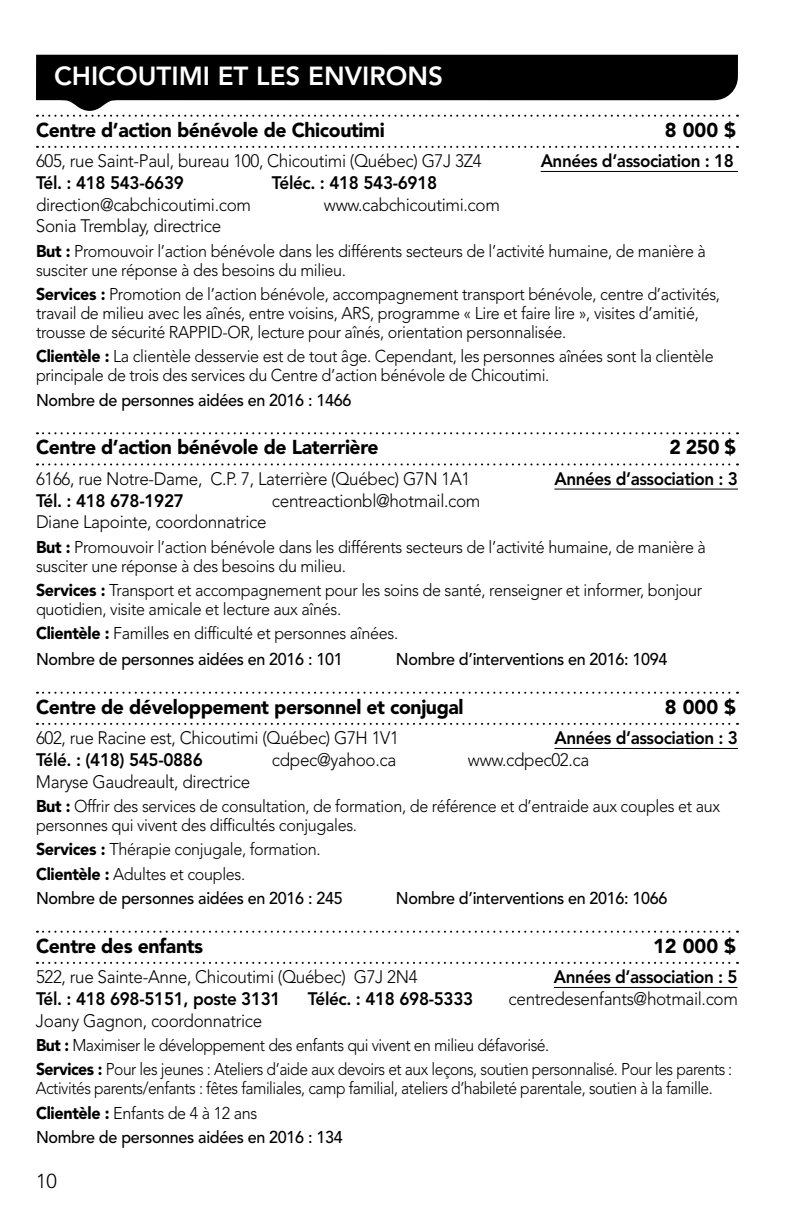
<style>
.page{position:relative;width:792px;height:1224px;background:#fff}
.page>*{position:absolute;margin:0;border:0;box-sizing:border-box;transform-origin:0 0}
.t1{font:800 26px "Avenir LT Std";color:#fff}
.t2{font:900 20px "Avenir LT Std";letter-spacing:-.02em;color:#000}
.t3{font:300 20px "Avenir LT Std";color:#000}
.t4{font:300 18px "Avenir LT Std";letter-spacing:-.02em;color:#000;scale:.95 1}
.t5{font:800 18px "Avenir LT Std";letter-spacing:-.025em;color:#000;scale:.95 1}
.t6{font:300 17px/19px "Avenir LT Std";letter-spacing:-.02em;color:#000;scale:.95 1}
.t7{font:300 17px/24.4px "Avenir LT Std";letter-spacing:-.02em;color:#000;scale:.93 1}
.t8{font:300 17px/24.4px "Avenir LT Std";letter-spacing:-.02em;color:#000;scale:.92 1}
.t9{font:500 17px "Avenir LT Std";letter-spacing:-.02em;color:#000;scale:.95 1}
.s1{font-weight:900}
.s2{font-weight:500}
</style>
<div class="page">
<svg style="left:36px;top:55px;width:702px;height:56px;fill:#000"></svg>
<svg style="left:37px;top:115px;width:701px;height:2px"></svg>
<svg style="left:37px;top:146px;width:701px;height:2px"></svg>
<hr style="left:541px;top:171px;width:197px;height:1px;background:#000">
<svg style="left:37px;top:432px;width:701px;height:2px"></svg>
<svg style="left:37px;top:463px;width:701px;height:2px"></svg>
<hr style="left:554px;top:489px;width:184px;height:1px;background:#000">
<svg style="left:37px;top:692px;width:701px;height:2px"></svg>
<svg style="left:37px;top:723px;width:701px;height:2px"></svg>
<hr style="left:554px;top:748px;width:184px;height:1px;background:#000">
<svg style="left:37px;top:931px;width:701px;height:2px"></svg>
<svg style="left:37px;top:962px;width:701px;height:2px"></svg>
<hr style="left:554px;top:987px;width:184px;height:1px;background:#000">
<h1 class="t1" style="left:54px;top:61px;width:391px">Chicoutimi et les environs</h1>
<p class="t2" style="left:36px;top:118px;width:350px">Centre d’action bénévole de Chicoutimi</p>
<p class="t2" style="left:665px;top:118px;width:73px">8 000 $</p>
<p class="t4" style="left:36px;top:151px;width:471px">605, rue Saint-Paul, bureau 100, Chicoutimi (Québec) G7J 3Z4</p>
<p class="t5" style="left:541px;top:151px;width:205px">Années d’association : 18</p>
<p class="t5" style="left:36px;top:172px;width:157px">Tél. : 418 543-6639</p>
<p class="t5" style="left:272px;top:172px;width:176px">Téléc. : 418 543-6918</p>
<p class="t4" style="left:36px;top:194px;width:228px">direction@cabchicoutimi.com</p>
<p class="t4" style="left:324px;top:194px;width:187px">www.cabchicoutimi.com</p>
<p class="t4" style="left:36px;top:215px;width:197px">Sonia Tremblay, directrice</p>
<p class="t6" style="left:36px;top:241px;width:707px"><span class="s1">But :</span> Promouvoir l’action bénévole dans les différents secteurs de l’activité humaine, de manière à susciter une réponse à des besoins du milieu.</p>
<p class="t6" style="left:36px;top:285px;width:722px"><span class="s1">Services :</span> Promotion de l’action bénévole, accompagnement transport bénévole, centre d’activités, travail de milieu avec les aînés, entre voisins, ARS, programme « Lire et faire lire », visites d’amitié, trousse de sécurité RAPPID-OR, lecture pour aînés, orientation personnalisée.</p>
<p class="t6" style="left:36px;top:347px;width:715px"><span class="s1">Clientèle :</span> La clientèle desservie est de tout âge. Cependant, les personnes aînées sont la clientèle principale de trois des services du Centre d’action bénévole de Chicoutimi.</p>
<p class="t9" style="left:36px;top:390px;width:333px">Nombre de personnes aidées en 2016 : 1466</p>
<p class="t2" style="left:36px;top:435px;width:344px">Centre d’action bénévole de Laterrière</p>
<p class="t2" style="left:669px;top:435px;width:68px">2 250 $</p>
<p class="t4" style="left:36px;top:468px;width:459px">6166, rue Notre-Dame, C. P. 7, Laterrière (Québec) G7N 1A1</p>
<p class="t5" style="left:554px;top:468px;width:195px">Années d’association : 3</p>
<p class="t5" style="left:36px;top:490px;width:157px">Tél. : 418 678-1927</p>
<p class="t4" style="left:272px;top:490px;width:221px">centreactionbl@hotmail.com</p>
<p class="t4" style="left:36px;top:511px;width:244px">Diane Lapointe, coordonnatrice</p>
<p class="t6" style="left:36px;top:537px;width:707px"><span class="s1">But :</span> Promouvoir l’action bénévole dans les différents secteurs de l’activité humaine, de manière à susciter une réponse à des besoins du milieu.</p>
<p class="t6" style="left:36px;top:581px;width:703px"><span class="s1">Services :</span> Transport et accompagnement pour les soins de santé, renseigner et informer, bonjour quotidien, visite amicale et lecture aux aînés.</p>
<p class="t6" style="left:36px;top:621px;width:380px;line-height:25.8px"><span class="s1">Clientèle :</span> Familles en difficulté et personnes aînées.<br><span class="s2">Nombre de personnes aidées en 2016 : 101</span></p>
<p class="t9" style="left:396px;top:650px;width:287px">Nombre d’interventions en 2016: 1094</p>
<p class="t2" style="left:36px;top:695px;width:429px">Centre de développement personnel et conjugal</p>
<p class="t2" style="left:665px;top:695px;width:73px">8 000 $</p>
<p class="t4" style="left:36px;top:728px;width:384px">602, rue Racine est, Chicoutimi (Québec) G7H 1V1</p>
<p class="t5" style="left:554px;top:728px;width:195px">Années d’association : 3</p>
<p class="t5" style="left:36px;top:749px;width:177px">Télé. : (418) 545-0886</p>
<p class="t4" style="left:272px;top:749px;width:132px">cdpec@yahoo.ca</p>
<p class="t4" style="left:468px;top:749px;width:129px">www. cdpec02. ca</p>
<p class="t4" style="left:36px;top:771px;width:227px">Maryse Gaudreault, directrice</p>
<p class="t6" style="left:36px;top:797px;width:722px"><span class="s1">But :</span> Offrir des services de consultation, de formation, de référence et d’entraide aux couples et aux personnes qui vivent des difficultés conjugales.</p>
<p class="t6" style="left:36px;top:837px;width:324px;line-height:24.4px"><span class="s1">Services :</span> Thérapie conjugale, formation.<br><span class="s1">Clientèle :</span> Adultes et couples.<br><span class="s2">Nombre de personnes aidées en 2016 : 245</span></p>
<p class="t9" style="left:396px;top:889px;width:287px">Nombre d’interventions en 2016: 1066</p>
<p class="t2" style="left:36px;top:934px;width:169px">Centre des enfants</p>
<p class="t2" style="left:653px;top:934px;width:84px">12 000 $</p>
<p class="t4" style="left:36px;top:967px;width:403px">522, rue Sainte-Anne, Chicoutimi (Québec) G7J 2N4</p>
<p class="t5" style="left:554px;top:967px;width:195px">Années d’association : 5</p>
<p class="t5" style="left:36px;top:988px;width:259px">Tél. : 418 698-5151, poste 3131</p>
<p class="t5" style="left:308px;top:988px;width:176px">Téléc. : 418 698-5333</p>
<p class="t4" style="left:509px;top:988px;width:243px">centredesenfants@hotmail. com</p>
<p class="t4" style="left:36px;top:1010px;width:240px">Joany Gagnon, coordonnatrice</p>
<p class="t7" style="left:36px;top:1033px;width:750px"><span class="s1">But :</span> Maximiser le développement des enfants qui vivent en milieu défavorisé.<br><span class="s1">Services :</span> Pour les jeunes : Ateliers d’aide aux devoirs et aux leçons, soutien personnalisé. Pour les parents :</p>
<p class="t8" style="left:36px;top:1076px;width:734px">Activités parents/enfants : fêtes familiales, camp familial, ateliers d’habileté parentale, soutien à la famille.<br><span class="s1">Clientèle :</span> Enfants de 4 à 12 ans<br><span class="s2">Nombre de personnes aidées en 2016 : 134</span></p>
<p class="t3" style="left:36px;top:1169px;width:22px">10</p>
</div>
